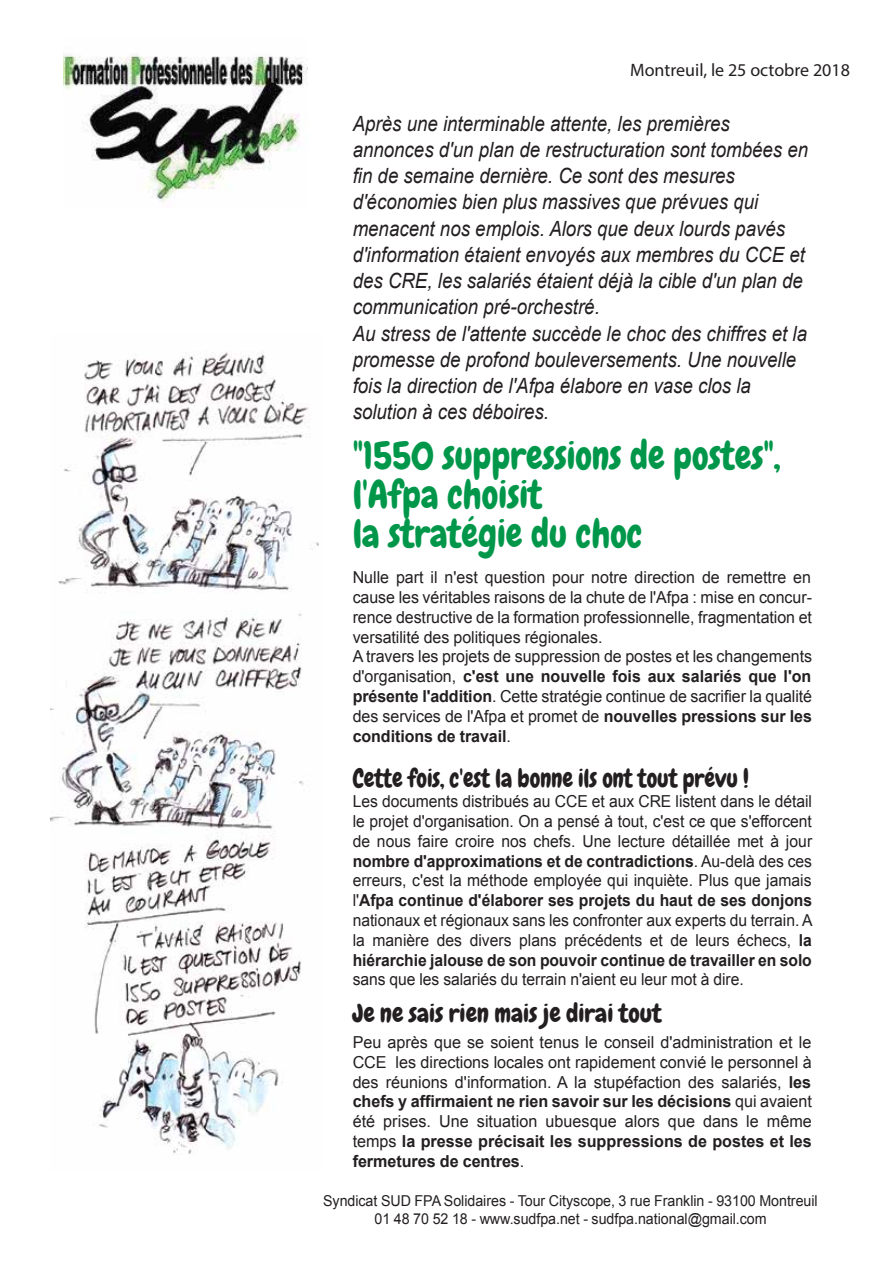
<style>
.page{position:relative;width:893px;height:1263px;background:#fff}
.page>*{position:absolute;margin:0;border:0;box-sizing:border-box;transform-origin:0 0}
.t1{font:39px/39px "Chewy";color:#00974a;scale:.95 1}
.t2{font:25.5px "Chewy";color:#231f20;scale:.93 1}
.t3{font:25.5px "Chewy";color:#231f20}
.t4{font:italic 21px/26.2px "Arial";color:#231f20;scale:.89 1}
.t5{font:18px "Myriad Pro";color:#231f20}
.t6{font:16.5px/19.8px "Arial";letter-spacing:-.005em;color:#231f20}
.t7{font:16.5px/19.8px "Arial";letter-spacing:-.005em;color:#231f20;text-align:justify;scale:.95 1}
.t8{font:15px/18px "Arial";letter-spacing:-.005em;color:#231f20;text-align:center;scale:.95 1}
.s1{font-weight:700}
</style>
<div class="page">
<img style="left:63px;top:55px;width:244px;height:147px">
<img style="left:51px;top:351px;width:268px;height:804px">
<p class="t5" style="left:630px;top:59px;width:221px">Montreuil, le 25 octobre 2018</p>
<p class="t4" style="left:353px;top:110px;width:513px">Après une interminable attente, les premières annonces d'un plan de restructuration sont tombées en fin de semaine dernière. Ce sont des mesures d'économies bien plus massives que prévues qui menacent nos emplois. Alors que deux lourds pavés d'information étaient envoyés aux membres du CCE et des CRE, les salariés étaient déjà la cible d'un plan de communication pré-orchestré.<br>Au stress de l'attente succède le choc des chiffres et la promesse de profond bouleversements. Une nouvelle fois la direction de l'Afpa élabore en vase clos la solution à ces déboires.</p>
<h1 class="t1" style="left:353px;top:436px;width:452px">"1550 suppressions de postes", l'Afpa choisit<br>la stratégie du choc</h1>
<p class="t6" style="left:353px;top:568px;width:461px">Nulle part il n'est question pour notre direction de remettre en cause les véritables raisons de la chute de l'Afpa : mise en concur&shy;rence destructive de la formation professionnelle, fragmentation et versatilité des politiques régionales.<br>A travers les projets de suppression de postes et les changements d'organisation, <span class="s1">c'est une nouvelle fois aux salariés que l'on présente l'addition</span>. Cette stratégie continue de sacrifier la qualité des services de l'Afpa et promet de <span class="s1">nouvelles pressions sur les conditions de travail</span>.</p>
<h2 class="t2" style="left:353px;top:762px;width:428px">Cette fois, c'est la bonne ils ont tout prévu !</h2>
<p class="t7" style="left:353px;top:792px;width:486px">Les documents distribués au CCE et aux CRE listent dans le détail le projet d'organisation. On a pensé à tout, c'est ce que s'efforcent de nous faire croire nos chefs. Une lecture détaillée met à jour <span class="s1">nombre d'approximations et de contradictions</span>. Au-delà des ces erreurs, c'est la méthode employée qui inquiète. Plus que jamais l'<span class="s1">Afpa continue d'élaborer ses projets du haut de ses donjons </span>nationaux et régionaux sans les confronter aux experts du terrain. A la manière des divers plans précédents et de leurs échecs, <span class="s1">la hiérarchie jalouse de son pouvoir continue de travailler en solo</span></p>
<p class="t7" style="left:353px;top:970px;width:413px">sans que les salariés du terrain n'aient eu leur mot à dire.</p>
<h2 class="t3" style="left:353px;top:997px;width:310px">Je ne sais rien mais je dirai tout</h2>
<p class="t6" style="left:353px;top:1032px;width:461px;text-align:justify">Peu après que se soient tenus le conseil d'administration et le CCE les directions locales ont rapidement convié le personnel à des réunions d'information. A la stupéfaction des salariés, <span class="s1">les chefs y affirmaient ne rien savoir sur les décisions</span> qui avaient été prises. Une situation ubuesque alors que dans le même temps <span class="s1">la presse précisait les suppressions de postes et les fermetures de centres</span>.</p>
<p class="t8" style="left:323px;top:1191px;width:522px">Syndicat SUD FPA Solidaires - Tour Cityscope, 3 rue Franklin - 93100 Montreuil<br>01 48 70 52 18 - www.sudfpa.net - sudfpa.national@gmail.com</p>
</div>
